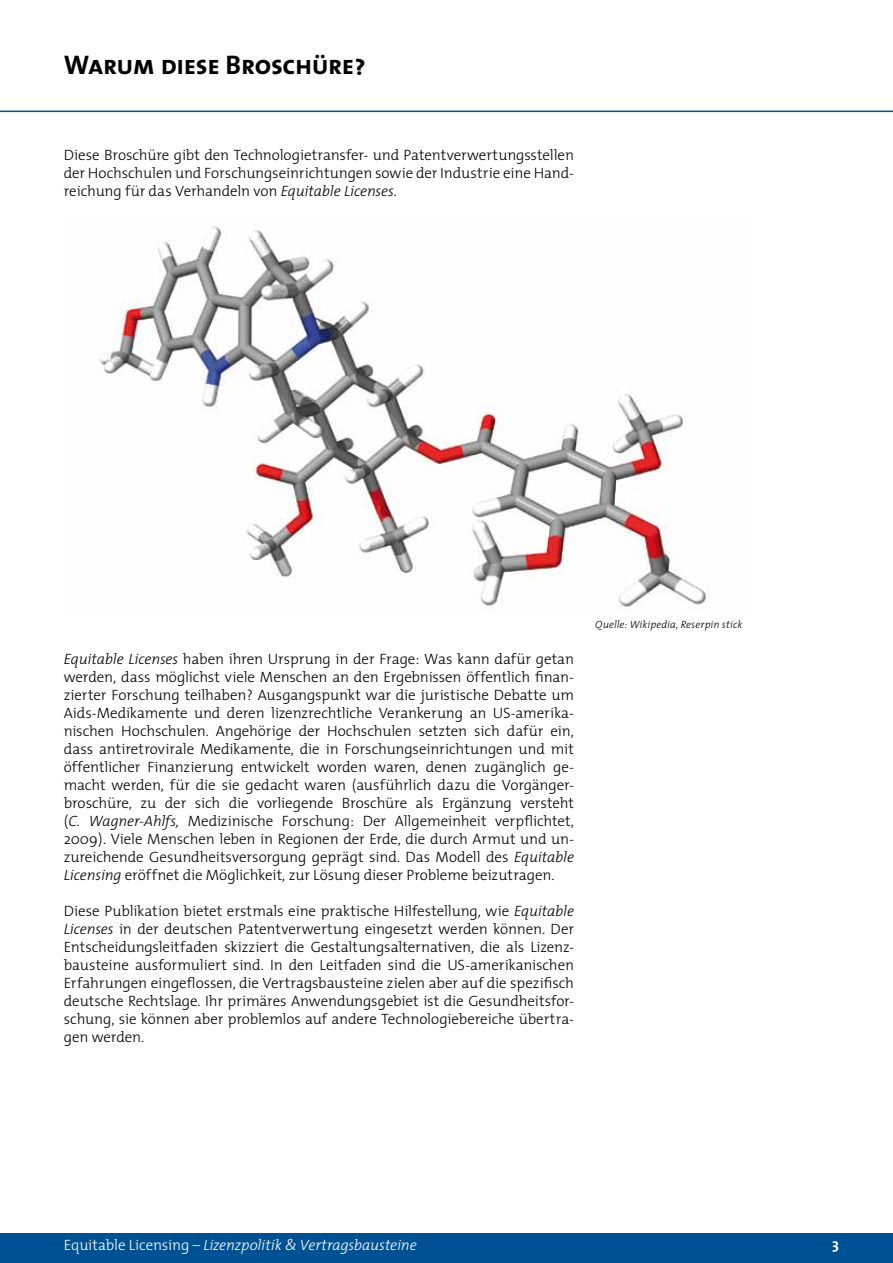
<style>
.page{position:relative;width:893px;height:1263px;background:#fff}
.page>*{position:absolute;margin:0;border:0;box-sizing:border-box;transform-origin:0 0}
.t1{font:27px "The Mix Bold Caps";letter-spacing:-.015em;color:#000}
.t2{font:300 15px/18px "The Mix";letter-spacing:-.005em;color:#000;text-align:justify}
.t3{font:italic 300 15px "The Mix";letter-spacing:-.01em;color:#fff}
.t4{font:700 15px "The Mix";color:#fff}
.t5{font:italic 300 10.5px "The Mix";letter-spacing:.01em;color:#000}
.s1{font-style:italic}
.s2{font-style:normal}
</style>
<div class="page">
<div style="left:0;top:1234px;width:893px;height:29px;background:#005193"></div>
<hr style="left:0;top:111px;width:893px;height:1px;background:#005193">
<img style="left:99px;top:223px;width:611px;height:386px">
<h1 class="t1" style="left:64px;top:42px;width:303px">Warum diese Broschüre?</h1>
<p class="t2" style="left:64px;top:145px;width:512px">Diese Broschüre gibt den Technologietransfer- und Patentverwertungsstellen der Hochschulen und Forschungseinrichtungen sowie der Industrie eine Hand&shy;reichung für das Verhandeln von <span class="s1">Equitable Licenses.</span></p>
<p class="t2" style="left:64px;top:649px;width:512px"><span class="s1">Equitable Licenses</span> haben ihren Ursprung in der Frage: Was kann dafür getan werden, dass möglichst viele Menschen an den Ergebnissen öffentlich finan&shy;zierter Forschung teilhaben? Ausgangspunkt war die juristische Debatte um Aids-Medikamente und deren lizenzrechtliche Verankerung an US-amerika&shy;nischen Hochschulen. Angehörige der Hochschulen setzten sich dafür ein, dass antiretrovirale Medikamente, die in Forschungseinrichtungen und mit öffentlicher Finanzierung entwickelt worden waren, denen zugänglich ge&shy;macht werden, für die sie gedacht waren (ausführlich dazu die Vorgänger&shy;broschüre, zu der sich die vorliegende Broschüre als Ergänzung versteht (<span class="s1">C. Wagner-Ahlfs,</span> Medizinische Forschung: Der Allgemeinheit verpflichtet, 2009). Viele Menschen leben in Regionen der Erde, die durch Armut und un&shy;zureichende Gesundheitsversorgung geprägt sind. Das Modell des <span class="s1">Equitable Licensing</span> eröffnet die Möglichkeit, zur Lösung dieser Probleme beizutragen.</p>
<p class="t2" style="left:64px;top:901px;width:512px">Diese Publikation bietet erstmals eine praktische Hilfestellung, wie <span class="s1">Equitable Licenses</span> in der deutschen Patentverwertung eingesetzt werden können. Der Entscheidungsleitfaden skizziert die Gestaltungsalternativen, die als Lizenz&shy;bausteine ausformuliert sind. In den Leitfaden sind die US-amerikanischen Erfahrungen eingeflossen, die Vertragsbausteine zielen aber auf die spezifisch deutsche Rechtslage. Ihr primäres Anwendungsgebiet ist die Gesundheitsfor&shy;schung, sie können aber problemlos auf andere Technologiebereiche übertra&shy;gen werden.</p>
<p class="t5" style="left:595px;top:616px;width:148px">Quelle: Wikipedia, Reserpin stick</p>
<p class="t3" style="left:64px;top:1232px;width:354px"><span class="s2">Equitable Licensing –</span> Lizenzpolitik &amp; Vertragsbausteine</p>
<p class="t4" style="left:832px;top:1232px;width:8px">3</p>
</div>
